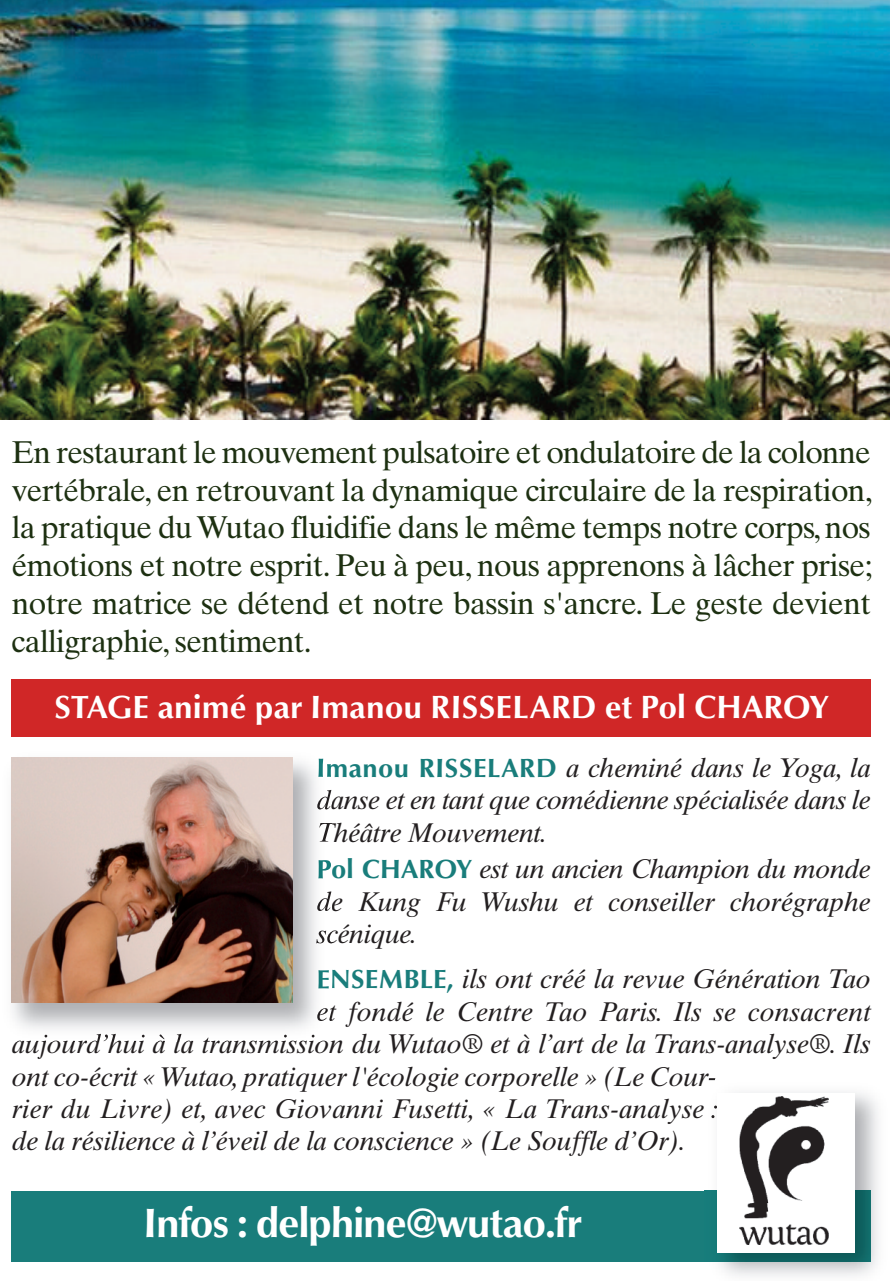
<style>
.page{position:relative;width:890px;height:1281px;background:#fff}
.page>*{position:absolute;margin:0;border:0;box-sizing:border-box;transform-origin:0 0}
.t1{font:500 42px "Optus T";letter-spacing:-.03em;color:#fff}
.t2{font:500 33px "Optus T";color:#fff}
.t3{font:31.5px/37.8px "Times Ten";letter-spacing:-.015em;color:#1d3011;text-align:justify}
.t4{font:italic 27px/32.4px "Times Ten";letter-spacing:-.01em;color:#231f20;text-align:justify}
.s1{font-family:"Optus T";font-weight:500;font-style:normal;color:#197d7b}
</style>
<div class="page">
<div style="left:12px;top:1190px;width:859px;height:71px;background:#197d7b"></div>
<img style="left:11px;top:757px;width:318px;height:284px">
<img style="left:318px;top:758px;width:13px;height:19px">
<img style="left:317px;top:789px;width:14px;height:20px">
<img style="left:319px;top:822px;width:12px;height:19px">
<img style="left:318px;top:858px;width:13px;height:20px">
<img style="left:317px;top:891px;width:14px;height:22px">
<img style="left:316px;top:928px;width:15px;height:18px">
<img style="left:318px;top:969px;width:11px;height:19px">
<img style="left:317px;top:1005px;width:14px;height:18px">
<img style="left:14px;top:1033px;width:105px;height:8px">
<img style="left:12px;top:758px;width:280px;height:244px">
<div style="left:12px;top:679px;width:859px;height:57px;background:#d02727"></div>
<img style="left:0;top:0;width:890px;height:419px">
<img style="left:704px;top:1078px;width:174px;height:198px">
<img style="left:704px;top:1190px;width:167px;height:71px">
<svg style="left:706px;top:1078px;width:9px;height:4px"></svg>
<svg style="left:711px;top:1105px;width:6px;height:12px"></svg>
<div style="left:718px;top:1092px;width:137px;height:159px;background:#fff"></div>
<img style="left:739px;top:1096px;width:90px;height:148px">
<p class="t3" style="left:12px;top:436px;width:862px">En restaurant le mouvement pulsatoire et ondulatoire de la colonne vertébrale, en retrouvant la dynamique circulaire de la respiration, la pratique duWutao fluidifie dans le même temps notre corps,nos émotions et notre esprit. Peu à peu, nous apprenons à lâcher prise; notre matrice se détend et notre bassin s'ancre. Le geste devient calligraphie, sentiment.</p>
<p class="t2" style="left:54px;top:687px;width:776px">STAGE animé par Imanou RISSELARD et Pol CHAROY</p>
<p class="t4" style="left:316px;top:753px;width:556px"><span class="s1">Imanou RISSELARD</span> a cheminé dans le Yoga, la danse et en tant que comédienne spécialisée dans le Théâtre Mouvement.</p>
<p class="t4" style="left:316px;top:855px;width:556px"><span class="s1">Pol CHAROY</span> est un ancien Champion du monde de Kung Fu Wushu et conseiller chorégraphe scénique.</p>
<p class="t4" style="left:316px;top:965px;width:556px"><span class="s1">ENSEMBLE,</span> ils ont créé la revue Génération Tao</p>
<p class="t4" style="left:316px;top:997px;width:556px">et fondé le Centre Tao Paris. Ils se consacrent</p>
<p class="t4" style="left:12px;top:1030px;width:860px">aujourd’hui à la transmission du Wutao® et à l’art de la Trans-analyse®. Ils</p>
<p class="t4" style="left:12px;top:1062px;width:706px">ont co-écrit «Wutao, pratiquer l'écologie corporelle » (Le Cour-</p>
<p class="t4" style="left:12px;top:1094px;width:707px">rier du Livre) et, avec Giovanni Fusetti, « La Trans-analyse :</p>
<p class="t4" style="left:12px;top:1127px;width:675px">de la résilience à l’éveil de la conscience » (Le Souffle d’Or).</p>
<h1 class="t1" style="left:144px;top:1197px;width:440px">Infos : delphine@wutao.fr</h1>
</div>
